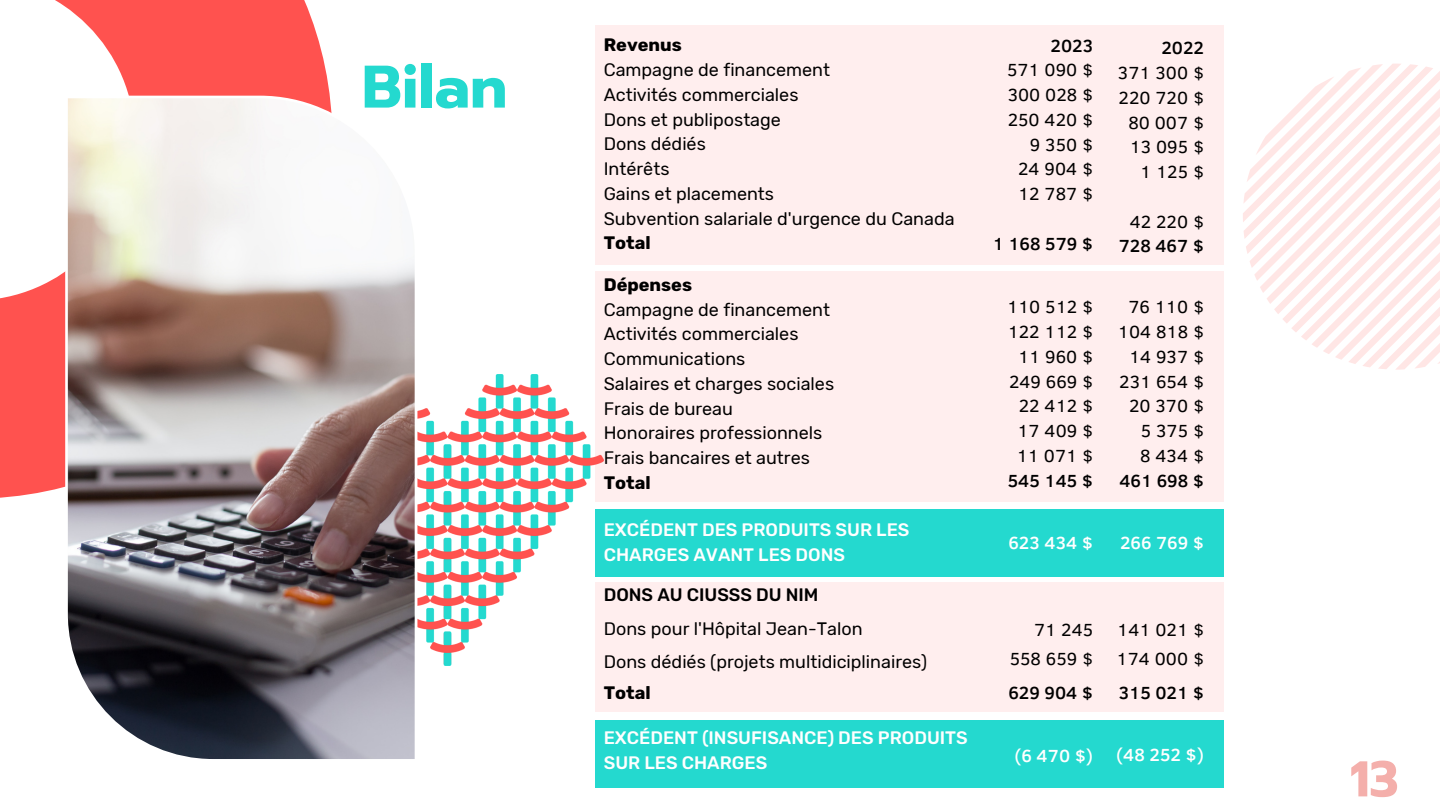
<style>
.page{position:relative;width:1440px;height:810px;background:#fff}
.page>*{position:absolute;margin:0;border:0;box-sizing:border-box;transform-origin:0 0}
.t1{font:700 60px "Prompt";color:#24d9cf}
.t2{font:700 50.2px "Prompt";color:#f4afab}
.t3{font:18px "Rubik";color:#000}
.t4{font:18px "Clear Sans";color:#000}
.t5{font:500 18px/24.8px "Rubik";color:#fff}
.t6{font:500 18px "Clear Sans";color:#000}
.t7{font:700 18px "Rubik";color:#000}
.t8{font:500 18px "Clear Sans";color:#fff}
.t9{font:500 18px "Rubik";color:#000}
</style>
<div class="page">
<img style="left:417px;top:374px;width:187px;height:291px">
<svg style="left:0;top:0;width:330px;height:498px;fill:#ff524f"></svg>
<img style="left:65px;top:96px;width:350px;height:663px">
<div style="left:595px;top:509px;width:629px;height:67px;background:#24d9cf"></div>
<div style="left:595px;top:25px;width:629px;height:240px;background:#fee"></div>
<div style="left:595px;top:271px;width:629px;height:231px;background:#fee"></div>
<div style="left:595px;top:583px;width:629px;height:129px;background:#fee"></div>
<div style="left:595px;top:720px;width:629px;height:68px;background:#24d9cf"></div>
<svg style="left:1243px;top:64px;width:197px;height:306px"></svg>
<p class="t1" style="left:362px;top:42px;width:147px">Bilan</p>
<p class="t7" style="left:604px;top:35px;width:80px">Revenus</p>
<p class="t3" style="left:604px;top:59px;width:228px">Campagne de financement</p>
<p class="t3" style="left:604px;top:84px;width:196px">Activités commerciales</p>
<p class="t3" style="left:604px;top:109px;width:179px">Dons et publipostage</p>
<p class="t3" style="left:604px;top:134px;width:104px">Dons dédiés</p>
<p class="t3" style="left:604px;top:158px;width:67px">Intérêts</p>
<p class="t3" style="left:604px;top:183px;width:172px">Gains et placements</p>
<p class="t3" style="left:604px;top:208px;width:352px">Subvention salariale d'urgence du Canada</p>
<p class="t7" style="left:604px;top:233px;width:48px">Total</p>
<p class="t7" style="left:604px;top:274px;width:90px">Dépenses</p>
<p class="t3" style="left:604px;top:299px;width:228px">Campagne de financement</p>
<p class="t3" style="left:604px;top:323px;width:196px">Activités commerciales</p>
<p class="t3" style="left:604px;top:348px;width:143px">Communications</p>
<p class="t3" style="left:604px;top:373px;width:232px">Salaires et charges sociales</p>
<p class="t3" style="left:604px;top:398px;width:131px">Frais de bureau</p>
<p class="t3" style="left:604px;top:422px;width:220px">Honoraires professionnels</p>
<p class="t3" style="left:604px;top:447px;width:208px">Frais bancaires et autres</p>
<p class="t7" style="left:604px;top:472px;width:48px">Total</p>
<p class="t5" style="left:604px;top:518px;width:307px">EXCÉDENT DES PRODUITS SUR LES</p>
<p class="t5" style="left:604px;top:542px;width:243px">CHARGES AVANT LES DONS</p>
<p class="t6" style="left:1051px;top:32px;width:44px">2023</p>
<p class="t4" style="left:1007px;top:57px;width:88px">571 090 $</p>
<p class="t4" style="left:1008px;top:82px;width:87px">300 028 $</p>
<p class="t4" style="left:1008px;top:106px;width:87px">250 420 $</p>
<p class="t4" style="left:1030px;top:131px;width:65px">9 350 $</p>
<p class="t4" style="left:1018px;top:156px;width:77px">24 904 $</p>
<p class="t4" style="left:1018px;top:181px;width:77px">12 787 $</p>
<p class="t6" style="left:993px;top:230px;width:102px">1 168 579 $</p>
<p class="t4" style="left:1007px;top:294px;width:88px">110 512 $</p>
<p class="t4" style="left:1008px;top:319px;width:87px">122 112 $</p>
<p class="t4" style="left:1018px;top:343px;width:77px">11 960 $</p>
<p class="t4" style="left:1009px;top:368px;width:86px">249 669 $</p>
<p class="t4" style="left:1019px;top:393px;width:76px">22 412 $</p>
<p class="t4" style="left:1018px;top:418px;width:77px">17 409 $</p>
<p class="t4" style="left:1017px;top:442px;width:78px">11 071 $</p>
<p class="t6" style="left:1008px;top:467px;width:87px">545 145 $</p>
<p class="t6" style="left:1161px;top:35px;width:44px">2022</p>
<p class="t4" style="left:1118px;top:60px;width:88px">371 300 $</p>
<p class="t4" style="left:1119px;top:84px;width:87px">220 720 $</p>
<p class="t4" style="left:1128px;top:109px;width:77px">80 007 $</p>
<p class="t4" style="left:1130px;top:134px;width:76px">13 095 $</p>
<p class="t4" style="left:1140px;top:159px;width:65px">1 125 $</p>
<p class="t4" style="left:1130px;top:208px;width:76px">42 220 $</p>
<p class="t6" style="left:1119px;top:233px;width:87px">728 467 $</p>
<p class="t4" style="left:1128px;top:294px;width:77px">76 110 $</p>
<p class="t4" style="left:1118px;top:319px;width:88px">104 818 $</p>
<p class="t4" style="left:1129px;top:343px;width:77px">14 937 $</p>
<p class="t4" style="left:1119px;top:368px;width:86px">231 654 $</p>
<p class="t4" style="left:1129px;top:393px;width:77px">20 370 $</p>
<p class="t4" style="left:1141px;top:418px;width:65px">5 375 $</p>
<p class="t4" style="left:1140px;top:442px;width:65px">8 434 $</p>
<p class="t6" style="left:1119px;top:467px;width:86px">461 698 $</p>
<p class="t8" style="left:1008px;top:530px;width:86px">623 434 $</p>
<p class="t8" style="left:1120px;top:530px;width:85px">266 769 $</p>
<p class="t9" style="left:604px;top:584px;width:216px">DONS AU CIUSSS DU NIM</p>
<p class="t3" style="left:604px;top:618px;width:260px">Dons pour l'Hôpital Jean-Talon</p>
<p class="t4" style="left:1034px;top:617px;width:61px">71 245</p>
<p class="t4" style="left:1117px;top:617px;width:88px">141 021 $</p>
<p class="t3" style="left:604px;top:651px;width:325px">Dons dédiés (projets multidiciplinaires)</p>
<p class="t4" style="left:1010px;top:645px;width:85px">558 659 $</p>
<p class="t4" style="left:1117px;top:646px;width:89px">174 000 $</p>
<p class="t7" style="left:604px;top:682px;width:48px">Total</p>
<p class="t6" style="left:1008px;top:680px;width:86px">629 904 $</p>
<p class="t6" style="left:1119px;top:680px;width:87px">315 021 $</p>
<p class="t5" style="left:604px;top:726px;width:366px">EXCÉDENT (INSUFISANCE) DES PRODUITS<br>SUR LES CHARGES</p>
<p class="t8" style="left:1014px;top:743px;width:80px">(6 470 $)</p>
<p class="t8" style="left:1116px;top:742px;width:89px">(48 252 $)</p>
<p class="t2" style="left:1350px;top:742px;width:50px">13</p>
</div>
